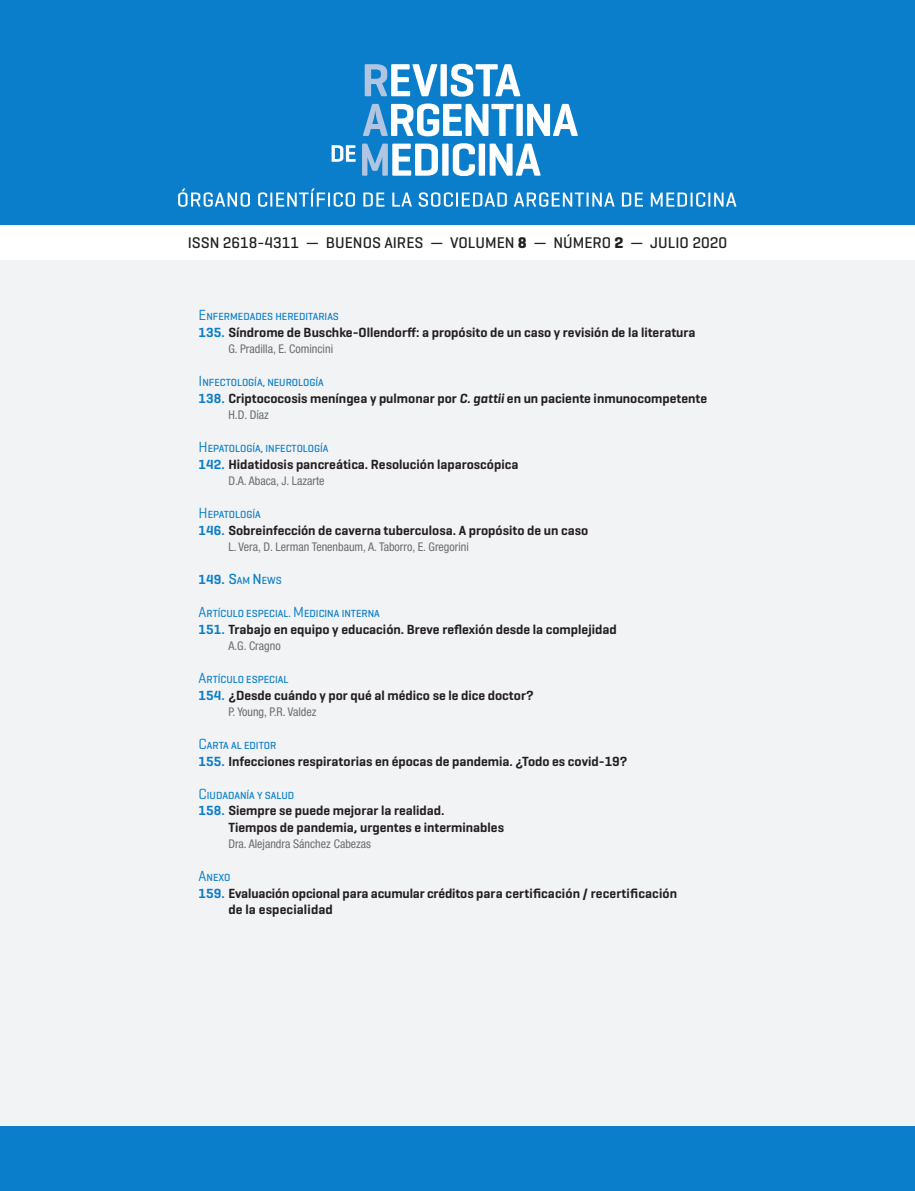
<style>
.page{position:relative;width:915px;height:1191px;background:#fff}
.page>*{position:absolute;margin:0;border:0;box-sizing:border-box;transform-origin:0 0}
.t1{font:500 15.75px "Geogrotesque";color:#231f20}
.t2{font:600 13.5px "Geogrotesque";color:#231f20}
.t3{font:condensed 12px "Helvetica Neue";color:#6c6d70}
.t4{font:500 10.5px "Geogrotesque";color:#0a7eca}
.s1{font-weight:700}
.s2{font-weight:400;font-size:15px}
.s3{color:#0a7eca}
.s4{font-style:italic}
.s5{font-weight:600;font-size:13.5px}
.s6{font-size:15px}
</style>
<div class="page">
<div style="left:0;top:0;width:914px;height:225px;background:#0a7eca"></div>
<svg style="left:178px;top:188px;width:72px;height:19px"></svg>
<svg style="left:258px;top:188px;width:97px;height:19px"></svg>
<svg style="left:363px;top:192px;width:21px;height:15px"></svg>
<svg style="left:392px;top:192px;width:20px;height:15px"></svg>
<svg style="left:418px;top:192px;width:88px;height:15px"></svg>
<svg style="left:514px;top:192px;width:100px;height:15px"></svg>
<svg style="left:621px;top:192px;width:21px;height:15px"></svg>
<svg style="left:650px;top:192px;width:86px;height:15px"></svg>
<svg style="left:364px;top:64px;width:73px;height:32px"></svg>
<div style="left:440px;top:64px;width:6px;height:32px;background:#fff"></div>
<svg style="left:450px;top:64px;width:70px;height:33px"></svg>
<svg style="left:363px;top:103px;width:150px;height:33px"></svg>
<div style="left:516px;top:104px;width:6px;height:32px;background:#fff"></div>
<svg style="left:527px;top:104px;width:50px;height:32px"></svg>
<svg style="left:362px;top:144px;width:76px;height:32px"></svg>
<div style="left:442px;top:144px;width:6px;height:32px;background:#fff"></div>
<svg style="left:452px;top:143px;width:23px;height:33px"></svg>
<div style="left:478px;top:144px;width:7px;height:32px;background:#fff"></div>
<svg style="left:489px;top:144px;width:51px;height:32px"></svg>
<svg style="left:331px;top:145px;width:24px;height:17px"></svg>
<div style="left:0;top:260px;width:914px;height:877px;background:#f2f3f4"></div>
<div style="left:0;top:1126px;width:914px;height:65px;background:#0a7eca"></div>
<p class="t1" style="left:188px;top:233px;width:540px">ISSN 2618-4311 — BUENOS AIRES — VOLUMEN <span class="s1">8</span> — NÚMERO <span class="s1">2</span> — JULIO 2020</p>
<p class="t4" style="left:198px;top:310px;width:142px"><span class="s2">E</span>NFERMEDADES HEREDITARIAS</p>
<p class="t2" style="left:198px;top:324px;width:498px"><span class="s3">135.</span> Síndrome de Buschke-Ollendorff: a propósito de un caso y revisión de la literatura</p>
<p class="t3" style="left:228px;top:342px;width:106px">G. Pradilla, E. Comincini</p>
<p class="t4" style="left:198px;top:376px;width:127px"><span class="s2">I</span>NFECTOLOGÍA, NEUROLOGÍA</p>
<p class="t2" style="left:198px;top:390px;width:510px"><span class="s3">138.</span> Criptococosis meníngea y pulmonar por <span class="s4">C. gattii</span> en un paciente inmunocompetente</p>
<p class="t3" style="left:228px;top:408px;width:42px">H.D. Díaz</p>
<p class="t4" style="left:198px;top:442px;width:131px"><span class="s2">H</span>EPATOLOGÍA, INFECTOLOGÍA</p>
<p class="t2" style="left:198px;top:456px;width:321px"><span class="s3">142.</span> Hidatidosis pancreática. Resolución laparoscópica</p>
<p class="t3" style="left:228px;top:474px;width:98px">D.A. Abaca, J. Lazarte</p>
<p class="t4" style="left:198px;top:508px;width:64px"><span class="s2">H</span>EPATOLOGÍA</p>
<p class="t2" style="left:198px;top:522px;width:391px"><span class="s3">146.</span> Sobreinfección de caverna tuberculosa. A propósito de un caso</p>
<p class="t3" style="left:228px;top:540px;width:242px">L. Vera, D. Lerman Tenenbaum, A. Taborro, E. Gregorini</p>
<p class="t4" style="left:198px;top:574px;width:85px"><span class="s5">149.</span> <span class="s6">S</span>AM <span class="s6">N</span>EWS</p>
<p class="t4" style="left:198px;top:607px;width:183px"><span class="s2">A</span>RTÍCULO ESPECIAL. <span class="s2">M</span>EDICINA INTERNA</p>
<p class="t2" style="left:198px;top:621px;width:419px"><span class="s3">151.</span> Trabajo en equipo y educación. Breve reflexión desde la complejidad</p>
<p class="t3" style="left:228px;top:639px;width:54px">A.G. Cragno</p>
<p class="t4" style="left:198px;top:673px;width:91px"><span class="s2">A</span>RTÍCULO ESPECIAL</p>
<p class="t2" style="left:198px;top:687px;width:336px"><span class="s3">154.</span> ¿Desde cuándo y por qué al médico se le dice doctor?</p>
<p class="t3" style="left:228px;top:705px;width:89px">P. Young, P.R. Valdez</p>
<p class="t4" style="left:198px;top:739px;width:79px"><span class="s2">C</span>ARTA AL EDITOR</p>
<p class="t2" style="left:198px;top:753px;width:430px"><span class="s3">155.</span> Infecciones respiratorias en épocas de pandemia. ¿Todo es covid-19?</p>
<p class="t4" style="left:198px;top:788px;width:97px"><span class="s2">C</span>IUDADANÍA Y SALUD</p>
<p class="t2" style="left:198px;top:802px;width:247px"><span class="s3">158.</span> Siempre se puede mejorar la realidad.</p>
<p class="t2" style="left:228px;top:819px;width:277px">Tiempos de pandemia, urgentes e interminables</p>
<p class="t3" style="left:228px;top:837px;width:144px">Dra. Alejandra Sánchez Cabezas</p>
<p class="t4" style="left:198px;top:871px;width:33px"><span class="s2">A</span>NEXO</p>
<p class="t2" style="left:198px;top:885px;width:480px"><span class="s3">159.</span> Evaluación opcional para acumular créditos para certificación / recertificación</p>
<p class="t2" style="left:228px;top:901px;width:106px">de la especialidad</p>
</div>
